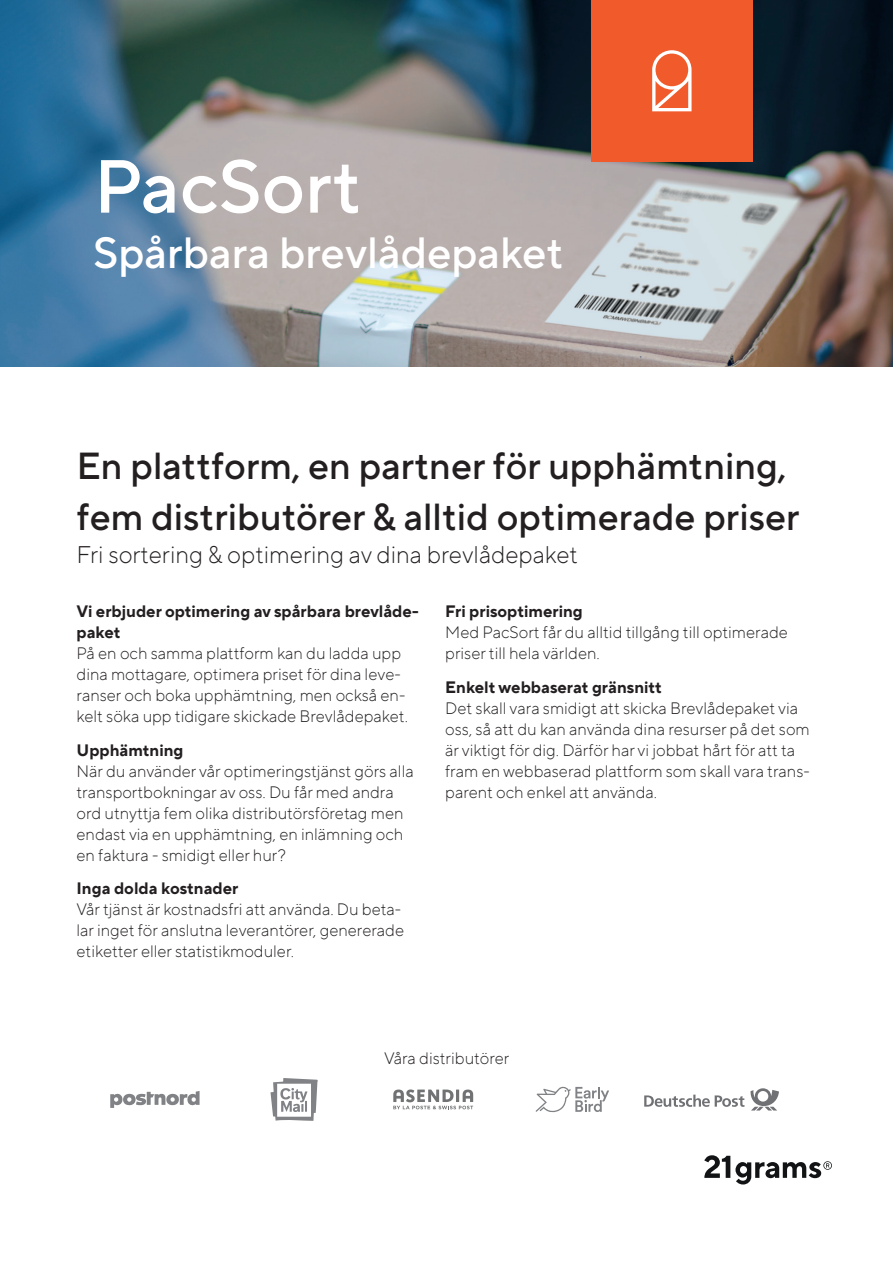
<style>
.page{position:relative;width:893px;height:1263px;background:#fff}
.page>*{position:absolute;margin:0;border:0;box-sizing:border-box;transform-origin:0 0}
.t1{font:500 75px "TT Norms Pro";color:#fff}
.t2{font:500 43.5px "TT Norms Pro";color:#fff}
.t3{font:500 37.5px/51px "TT Norms Pro";color:#231f20}
.t4{font:300 24px "TT Norms Pro";color:#231f20}
.t5{font:300 16.5px/21px "TT Norms Pro";color:#231f20}
.t6{font:700 16.5px/21px "TT Norms Pro";color:#231f20}
</style>
<div class="page">
<svg style="left:750px;top:1088px;width:29px;height:22px"></svg>
<svg style="left:644px;top:1094px;width:100px;height:13px"></svg>
<svg style="left:393px;top:1089px;width:80px;height:20px"></svg>
<svg style="left:270px;top:1078px;width:48px;height:43px"></svg>
<svg style="left:536px;top:1086px;width:73px;height:26px"></svg>
<svg style="left:110px;top:1091px;width:90px;height:17px"></svg>
<img style="left:0;top:0;width:893px;height:367px">
<svg style="left:704px;top:1155px;width:128px;height:29px"></svg>
<div style="left:591px;top:0;width:162px;height:162px;background:#f15a2a"></div>
<svg style="left:652px;top:50px;width:39px;height:61px"></svg>
<h1 class="t1" style="left:94px;top:132px;width:270px">PacSort</h1>
<h2 class="t2" style="left:94px;top:221px;width:472px">Spårbara brevlådepaket</h2>
<h3 class="t3" style="left:77px;top:437px;width:724px">En plattform, en partner för upphämtning, fem distributörer &amp; alltid optimerade priser</h3>
<h3 class="t4" style="left:77px;top:537px;width:503px">Fri sortering &amp; optimering av dina brevlådepaket</h3>
<p class="t6" style="left:77px;top:599px;width:344px">Vi erbjuder optimering av spårbara brevlåde&shy;paket</p>
<p class="t5" style="left:77px;top:641px;width:333px">På en och samma plattform kan du ladda upp dina mottagare, optimera priset för dina leve&shy;ranser och boka upphämtning, men också en&shy;kelt söka upp tidigare skickade Brevlådepaket.</p>
<p class="t6" style="left:77px;top:738px;width:108px">Upphämtning</p>
<p class="t5" style="left:77px;top:759px;width:339px">När du använder vår optimeringstjänst görs alla transportbokningar av oss. Du får med andra ord utnyttja fem olika distributörsföretag men endast via en upphämtning, en inlämning och en faktura - smidigt eller hur?</p>
<p class="t6" style="left:77px;top:877px;width:163px">Inga dolda kostnader</p>
<p class="t5" style="left:77px;top:898px;width:329px">Vår tjänst är kostnadsfri att använda. Du beta&shy;lar inget för anslutna leverantörer, genererade etiketter eller statistikmoduler.</p>
<p class="t6" style="left:445px;top:599px;width:139px">Fri prisoptimering</p>
<p class="t5" style="left:445px;top:620px;width:344px">Med PacSort får du alltid tillgång till optimerade priser till hela världen.</p>
<p class="t6" style="left:445px;top:675px;width:218px">Enkelt webbaserat gränsnitt</p>
<p class="t5" style="left:445px;top:696px;width:366px">Det skall vara smidigt att skicka Brevlådepaket via oss, så att du kan använda dina resurser på det som är viktigt för dig. Därför har vi jobbat hårt för att ta fram en webbaserad plattform som skall vara trans&shy;parent och enkel att använda.</p>
<p class="t5" style="left:384px;top:1046px;width:127px">Våra distributörer</p>
</div>
